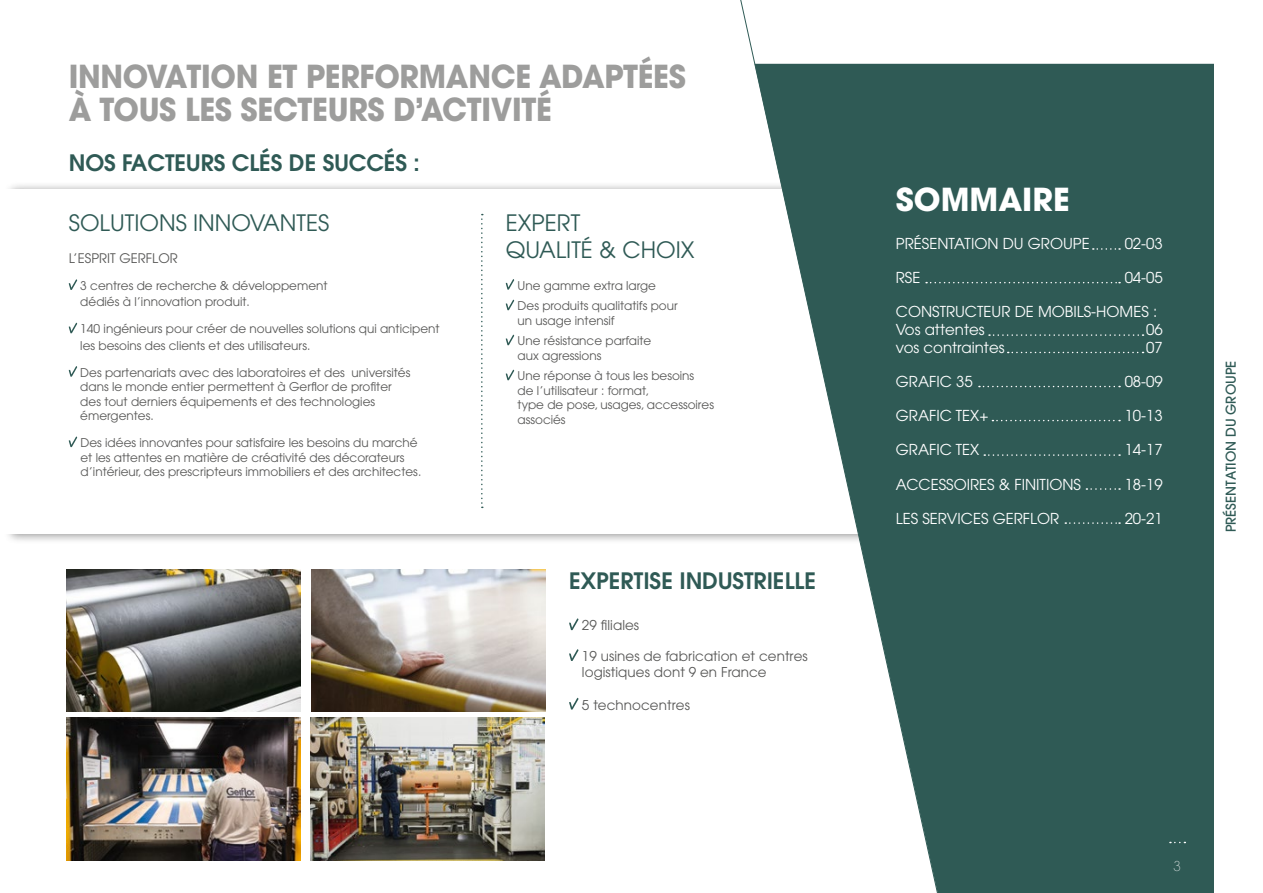
<style>
.page{position:relative;width:1263px;height:893px;background:#fff}
.page>*{position:absolute;margin:0;border:0;box-sizing:border-box;transform-origin:0 0}
.t1{font:700 31.5px/33px "ITC Avant Garde Pro";letter-spacing:-.01em;color:#9d9d9c;scale:.95 1}
.t2{font:700 31.5px "ITC Avant Garde Pro";color:#fff}
.t3{font:600 22.5px "Avant Garde";color:#2f5a55}
.t4{font:22.5px/27px "Avant Garde";color:#2f5a55}
.t5{font:15px/18px "Avant Garde";color:#fff}
.t6{font:13.5px/16.2px "Avant Garde";letter-spacing:.005em;color:#575756}
.t7{font:500 13.5px "Avant Garde";color:#2f5a55}
.t8{font:200 13.5px "Avant Garde";color:#fff}
.t9{font:13.2px "Avant Garde";color:#575756}
.t10{font:12px/14.4px "Avant Garde";color:#575756}
</style>
<div class="page">
<div style="left:3px;top:181px;width:1260px;height:363px;background:#000;opacity:.43"></div>
<div style="left:0;top:190px;width:1263px;height:344px;background:#fff"></div>
<svg style="left:569px;top:618px;width:10px;height:12px"></svg>
<svg style="left:569px;top:649px;width:10px;height:12px"></svg>
<svg style="left:569px;top:698px;width:10px;height:12px"></svg>
<img style="left:66px;top:569px;width:235px;height:142px">
<img style="left:66px;top:718px;width:235px;height:142px">
<img style="left:312px;top:569px;width:234px;height:142px">
<img style="left:310px;top:718px;width:235px;height:142px">
<div style="left:956px;top:64px;width:259px;height:829px;background:#2f5a55"></div>
<svg style="left:1093px;top:248px;width:27px;height:2px"></svg>
<svg style="left:956px;top:282px;width:164px;height:1px"></svg>
<svg style="left:989px;top:334px;width:154px;height:2px"></svg>
<svg style="left:1008px;top:352px;width:135px;height:1px"></svg>
<svg style="left:979px;top:386px;width:141px;height:1px"></svg>
<svg style="left:992px;top:420px;width:128px;height:1px"></svg>
<svg style="left:984px;top:454px;width:136px;height:2px"></svg>
<svg style="left:1086px;top:488px;width:34px;height:2px"></svg>
<svg style="left:1065px;top:522px;width:55px;height:2px"></svg>
<svg style="left:730px;top:0;width:226px;height:893px"></svg>
<svg style="left:69px;top:279px;width:8px;height:11px"></svg>
<svg style="left:69px;top:323px;width:8px;height:10px"></svg>
<svg style="left:69px;top:366px;width:8px;height:11px"></svg>
<svg style="left:69px;top:436px;width:8px;height:11px"></svg>
<svg style="left:506px;top:279px;width:8px;height:11px"></svg>
<svg style="left:506px;top:300px;width:8px;height:10px"></svg>
<svg style="left:506px;top:335px;width:8px;height:10px"></svg>
<svg style="left:506px;top:370px;width:8px;height:10px"></svg>
<svg style="left:481px;top:214px;width:2px;height:294px"></svg>
<div style="left:1215px;top:0;width:48px;height:893px;background:#fff"></div>
<svg style="left:1170px;top:842px;width:15px;height:1px"></svg>
<h1 class="t1" style="left:69px;top:59px;width:651px">INNOVATION ET PERFORMANCE ADAPTÉES<br>À TOUS LES SECTEURS D’ACTIVITÉ</h1>
<h2 class="t3" style="left:69px;top:148px;width:353px">NOS FACTEURS CLÉS DE SUCCÉS :</h2>
<h2 class="t4" style="left:69px;top:210px;width:262px">SOLUTIONS INNOVANTES</h2>
<p class="t9" style="left:69px;top:250px;width:110px">L’ESPRIT GERFLOR</p>
<p class="t10" style="left:80px;top:277px;width:249px;line-height:16.2px">3 centres de recherche &amp; développement dédiés à l’innovation produit.</p>
<p class="t10" style="left:80px;top:321px;width:361px;line-height:16.2px">140 ingénieurs pour créer de nouvelles solutions qui anticipent les besoins des clients et des utilisateurs.</p>
<p class="t10" style="left:80px;top:365px;width:332px">Des partenariats avec des laboratoires et des universités dans le monde entier permettent à Gerflor de profiter des tout derniers équipements et des technologies émergentes.</p>
<p class="t10" style="left:80px;top:436px;width:342px">Des idées innovantes pour satisfaire les besoins du marché et les attentes en matière de créativité des décorateurs d’intérieur, des prescripteurs immobiliers et des architectes.</p>
<h2 class="t4" style="left:506px;top:210px;width:190px">EXPERT<br>QUALITÉ &amp; CHOIX</h2>
<p class="t10" style="left:518px;top:275px;width:161px;line-height:20.5px">Une gamme extra large<br>Des produits qualitatifs pour</p>
<p class="t10" style="left:518px;top:310px;width:135px;line-height:20.5px">un usage intensif<br>Une résistance parfaite</p>
<p class="t10" style="left:518px;top:345px;width:178px;line-height:20.5px">aux agressions<br>Une réponse à tous les besoins</p>
<p class="t10" style="left:518px;top:383px;width:198px">de l’utilisateur : format,<br>type de pose, usages, accessoires associés</p>
<h2 class="t3" style="left:569px;top:566px;width:248px">EXPERTISE INDUSTRIELLE</h2>
<p class="t6" style="left:582px;top:617px;width:59px">29 filiales</p>
<p class="t6" style="left:582px;top:648px;width:227px">19 usines de fabrication et centres logistiques dont 9 en France</p>
<p class="t6" style="left:582px;top:696px;width:109px">5 technocentres</p>
<h1 class="t2" style="left:896px;top:179px;width:175px">SOMMAIRE</h1>
<p class="t5" style="left:896px;top:235px;width:195px">PRÉSENTATION DU GROUPE</p>
<p class="t5" style="left:1125px;top:235px;width:40px">02-03</p>
<p class="t5" style="left:896px;top:269px;width:26px">RSE</p>
<p class="t5" style="left:1125px;top:269px;width:40px">04-05</p>
<p class="t5" style="left:896px;top:303px;width:263px">CONSTRUCTEUR DE MOBILS-HOMES :<br>Vos attentes</p>
<p class="t5" style="left:1146px;top:321px;width:18px">06</p>
<p class="t5" style="left:896px;top:339px;width:110px">vos contraintes</p>
<p class="t5" style="left:1146px;top:339px;width:18px">07</p>
<p class="t5" style="left:896px;top:373px;width:78px">GRAFIC 35</p>
<p class="t5" style="left:1125px;top:373px;width:40px">08-09</p>
<p class="t5" style="left:896px;top:407px;width:94px">GRAFIC TEX+</p>
<p class="t5" style="left:1125px;top:407px;width:40px">10-13</p>
<p class="t5" style="left:896px;top:441px;width:85px">GRAFIC TEX</p>
<p class="t5" style="left:1125px;top:441px;width:40px">14-17</p>
<p class="t5" style="left:896px;top:475px;width:187px">ACCESSOIRES &amp; FINITIONS</p>
<p class="t5" style="left:1125px;top:475px;width:40px">18-19</p>
<p class="t5" style="left:896px;top:509px;width:165px">LES SERVICES GERFLOR</p>
<p class="t5" style="left:1125px;top:509px;width:40px">20-21</p>
<p class="t7" style="left:1222px;top:532px;width:173px;rotate:-90deg">PRÉSENTATION DU GROUPE</p>
<p class="t8" style="left:1173px;top:858px;width:9px">3</p>
</div>
